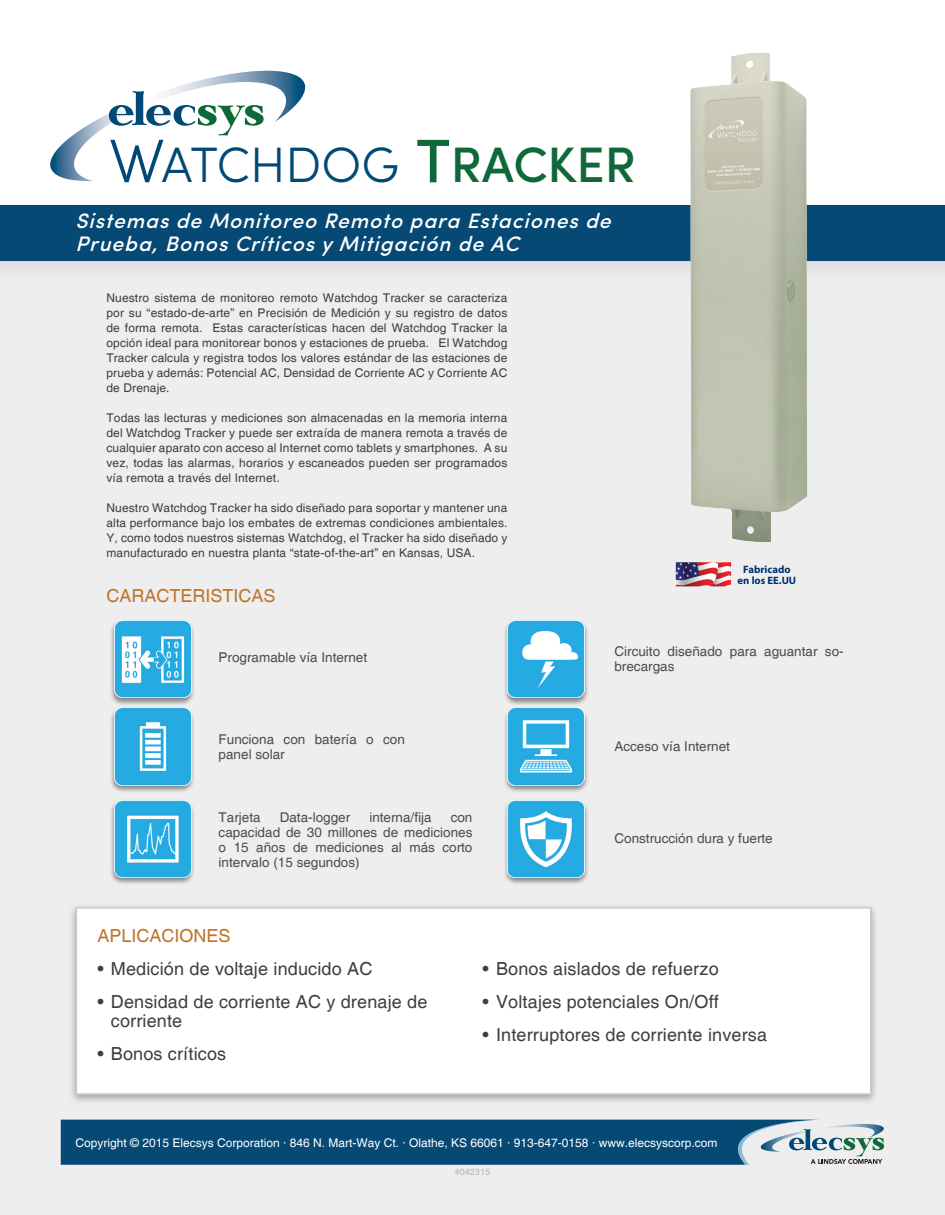
<style>
.page{position:relative;width:945px;height:1215px;background:#fff}
.page>*{position:absolute;margin:0;border:0;box-sizing:border-box;transform-origin:0 0}
.t1{font:300 49.95px "Sofia Pro";color:#004976}
.t2{font:italic 500 21px/22.5px "Sofia Pro";color:#fff}
.t3{font:18px/19.5px "Helvetica";letter-spacing:.01em;color:#3e3e3f}
.Spec_Cell_Text_Style{font:18px "Helvetica";color:#c07429}
.Basic_Body_Text{font:13.5px/15px "Helvetica";color:#4b4c4d}
.Spec_Cell_Text_Style-2{font:12px/15px "Helvetica";letter-spacing:.01em;color:#3e3e3f;text-align:justify}
.t4{font:12px "Helvetica";color:#fff}
.t5{font:700 10.65px/11.4px "Myriad Pro";color:#00306d;text-align:center}
.t6{font:9px "Helvetica";color:#b2b3b7}
.s1{font-size:61.65px}
.s2{font-weight:500;font-size:61.65px;color:#0f6838}
.s3{font-weight:500;color:#0f6838}
</style>
<div class="page">
<div style="left:0;top:253px;width:945px;height:962px;background:#eeeeef"></div>
<svg style="left:61px;top:1120px;width:823px;height:45px;background:#265f85"></svg>
<div style="left:109px;top:620px;width:87px;height:86px;background:#231f20;opacity:.5"></div>
<img style="left:114px;top:620px;width:77px;height:78px">
<div style="left:503px;top:620px;width:86px;height:86px;background:#231f20;opacity:.5"></div>
<img style="left:507px;top:620px;width:78px;height:78px">
<div style="left:109px;top:707px;width:87px;height:86px;background:#231f20;opacity:.5"></div>
<img style="left:114px;top:708px;width:77px;height:77px">
<div style="left:503px;top:707px;width:86px;height:86px;background:#231f20;opacity:.5"></div>
<img style="left:507px;top:708px;width:78px;height:77px">
<div style="left:109px;top:799px;width:87px;height:87px;background:#231f20;opacity:.5"></div>
<img style="left:114px;top:800px;width:77px;height:77px">
<div style="left:503px;top:799px;width:86px;height:87px;background:#231f20;opacity:.5"></div>
<img style="left:507px;top:800px;width:78px;height:77px">
<div style="left:0;top:205px;width:945px;height:56px;background:#064975"></div>
<div style="left:69px;top:903px;width:810px;height:202px;background:#231f20;opacity:.35"></div>
<div style="left:76px;top:908px;width:795px;height:186px;background:#fff"></div>
<div style="left:76px;top:907px;width:796px;height:188px;border:2px solid #c7c8ca"></div>
<img style="left:654px;top:53px;width:183px;height:519px">
<img style="left:50px;top:71px;width:256px;height:110px">
<svg style="left:109px;top:91px;width:155px;height:44px"></svg>
<svg style="left:676px;top:562px;width:55px;height:24px"></svg>
<p class="t1" style="left:109px;top:128px;width:529px"><span class="s1">W</span>ATCHDOG <span class="s2">T</span><span class="s3">RACKER</span></p>
<p class="t2" style="left:76px;top:208px;width:544px">Sistemasde Monitoreo Remoto para Estacionesde<br>Prueba,BonosCríticosyMitigación de AC</p>
<p class="Spec_Cell_Text_Style-2" style="left:106px;top:291px;width:403px">Nuestro sistema de monitoreo remoto Watchdog Tracker se caracteriza por su “estado-de-arte” en Precisión de Medición y su registro de datos de forma remota. Estas características hacen del Watchdog Tracker la opción ideal para monitorear bonos y estaciones de prueba. El Watchdog Tracker calcula y registra todos los valores estándar de las estaciones de prueba y además: Potencial AC, Densidad de Corriente AC y Corriente AC de Drenaje.</p>
<p class="Spec_Cell_Text_Style-2" style="left:106px;top:411px;width:403px">Todas las lecturas y mediciones son almacenadas en la memoria interna del Watchdog Tracker y puede ser extraída de manera remota a través de cualquier aparato con acceso al Internet como tablets y smartphones. A su vez, todas las alarmas, horarios y escaneados pueden ser programados vía remota a través del Internet.</p>
<p class="Spec_Cell_Text_Style-2" style="left:106px;top:501px;width:403px">Nuestro Watchdog Tracker ha sido diseñado para soportar y mantener una alta performance bajo los embates de extremas condiciones ambientales.<br>Y, como todos nuestros sistemas Watchdog, el Tracker ha sido diseñado y manufacturado en nuestra planta “state-of-the-art” en Kansas, USA.</p>
<p class="Spec_Cell_Text_Style" style="left:106px;top:585px;width:171px">CARACTERISTICAS</p>
<p class="t5" style="left:738px;top:563px;width:60px">Fabricado en los EE.UU</p>
<p class="Basic_Body_Text" style="left:219px;top:651px;width:150px">Programable vía Internet</p>
<p class="Basic_Body_Text" style="left:614px;top:644px;width:231px">Circuito diseñado para aguantar so&shy;brecargas</p>
<p class="Basic_Body_Text" style="left:219px;top:732px;width:188px">Funciona con batería o con panel solar</p>
<p class="Basic_Body_Text" style="left:219px;top:810px;width:44px">Tarjeta</p>
<p class="Basic_Body_Text" style="left:280px;top:810px;width:72px">Data-logger</p>
<p class="Basic_Body_Text" style="left:369px;top:810px;width:64px">interna/fija</p>
<p class="Basic_Body_Text" style="left:219px;top:810px;width:255px;text-align:justify;text-indent:232px">con capacidad de 30 millones de mediciones o 15 años de mediciones al más corto intervalo (15 segundos)</p>
<p class="Basic_Body_Text" style="left:614px;top:739px;width:117px">Acceso vía Internet</p>
<p class="Basic_Body_Text" style="left:614px;top:831px;width:160px">Construcción dura y fuerte</p>
<p class="Spec_Cell_Text_Style" style="left:97px;top:925px;width:135px">APLICACIONES</p>
<p class="t3" style="left:97px;top:960px;width:277px">• Medición de voltaje inducido AC</p>
<p class="t3" style="left:111px;top:993px;width:318px;text-indent:-14px">• Densidad de corriente AC y drenaje de corriente</p>
<p class="t3" style="left:97px;top:1045px;width:130px">• Bonos críticos</p>
<p class="t3" style="left:483px;top:960px;width:238px">• Bonos aislados de refuerzo</p>
<p class="t3" style="left:483px;top:993px;width:238px">• Voltajes potenciales On/Off</p>
<p class="t3" style="left:483px;top:1026px;width:286px">• Interruptores de corriente inversa</p>
<p class="t4" style="left:76px;top:1135px;width:643px">Copyright © 2015 Elecsys Corporation · 846 N. Mart-Way Ct. · Olathe, KS 66061 · 913-647-0158 · www.elecsyscorp.com</p>
<p class="t6" style="left:455px;top:1167px;width:37px">#042315</p>
</div>
